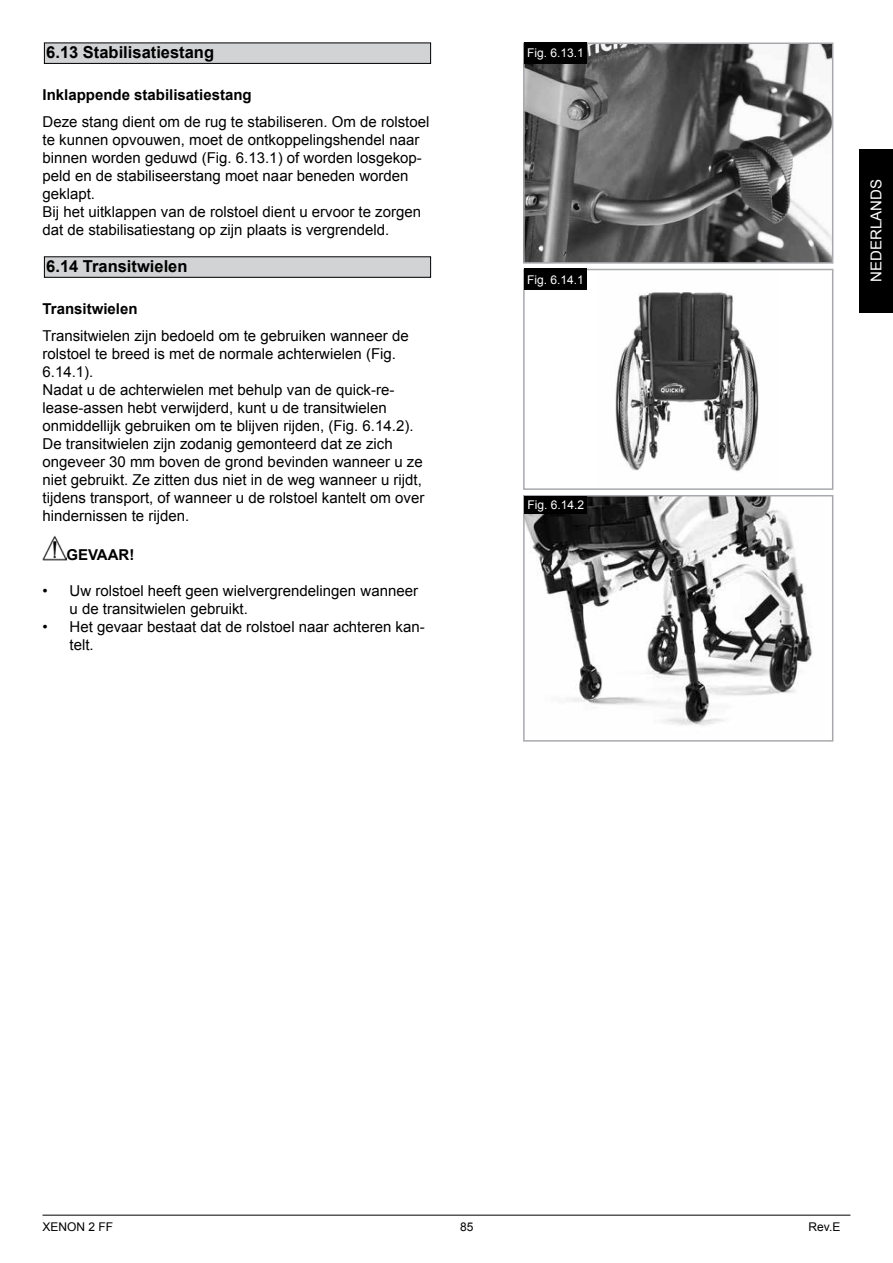
<style>
.page{position:relative;width:893px;height:1263px;background:#fff}
.page>*{position:absolute;margin:0;border:0;box-sizing:border-box;transform-origin:0 0}
.NL_Heading{font:700 16.5px "Arial";color:#000}
.body{font:15px/18px "Arial";color:#000}
.EN_Sub_Heading{font:700 15px "Arial";color:#000}
.t1{font:15px "Arial";color:#fff}
.body-2{font:700 15px "Arial";color:#000}
.Bildnummer{font:12px "Arial";color:#fff}
.t2{font:12px "Arial";color:#000}
</style>
<div class="page">
<div style="left:859px;top:149px;width:34px;height:164px;background:#000"></div>
<hr style="left:43px;top:1215px;width:807px;height:1px;background:#000">
<div style="left:44px;top:43px;width:387px;height:20px;background:#d1d3d4"></div>
<div style="left:44px;top:43px;width:387px;height:21px;border:1px solid #000"></div>
<div style="left:44px;top:257px;width:387px;height:20px;background:#d1d3d4"></div>
<div style="left:44px;top:256px;width:387px;height:22px;border:1px solid #000"></div>
<img style="left:43px;top:535px;width:23px;height:25px">
<img style="left:526px;top:46px;width:304px;height:215px">
<div style="left:523px;top:43px;width:310px;height:221px;border:2px solid #a7a9ac"></div>
<div style="left:524px;top:43px;width:63px;height:21px;background:#000"></div>
<img style="left:615px;top:292px;width:144px;height:180px">
<div style="left:523px;top:269px;width:310px;height:221px;border:2px solid #a7a9ac"></div>
<div style="left:524px;top:269px;width:63px;height:21px;background:#000"></div>
<img style="left:526px;top:498px;width:286px;height:227px">
<div style="left:523px;top:495px;width:310px;height:247px;border:2px solid #a7a9ac"></div>
<div style="left:524px;top:496px;width:63px;height:17px;background:#000"></div>
<p class="NL_Heading" style="left:46px;top:41px;width:169px">6.13 Stabilisatiestang</p>
<p class="EN_Sub_Heading" style="left:43px;top:85px;width:211px">Inklappende stabilisatiestang</p>
<p class="body" style="left:43px;top:113px;width:388px">Deze stang dient om de rug te stabiliseren. Om de rolstoel te kunnen opvouwen, moet de ontkoppelingshendel naar binnen worden geduwd (Fig. 6.13.1) of worden losgekop&shy;peld en de stabiliseerstang moet naar beneden worden geklapt.</p>
<p class="body" style="left:43px;top:203px;width:380px">Bij het uitklappen van de rolstoel dient u ervoor te zorgen dat de stabilisatiestang op zijn plaats is vergrendeld.</p>
<p class="NL_Heading" style="left:46px;top:255px;width:143px">6.14 Transitwielen</p>
<p class="EN_Sub_Heading" style="left:43px;top:298px;width:97px">Transitwielen</p>
<p class="body" style="left:43px;top:327px;width:368px">Transitwielen zijn bedoeld om te gebruiken wanneer de rolstoel te breed is met de normale achterwielen (Fig.<br>6.14.1).</p>
<p class="body" style="left:43px;top:381px;width:372px">Nadat u de achterwielen met behulp van de quick-re&shy;lease-assen hebt verwijderd, kunt u de transitwielen onmiddellijk gebruiken om te blijven rijden, (Fig. 6.14.2).</p>
<p class="body" style="left:43px;top:435px;width:383px">De transitwielen zijn zodanig gemonteerd dat ze zich ongeveer 30 mm boven de grond bevinden wanneer u ze niet gebruikt. Ze zitten dus niet in de weg wanneer u rijdt, tijdens transport, of wanneer u de rolstoel kantelt om over hindernissen te rijden.</p>
<p class="body-2" style="left:66px;top:545px;width:70px">GEVAAR!</p>
<p class="body" style="left:70px;top:582px;width:350px;text-indent:-27px">• Uw rolstoel heeft geen wielvergrendelingen wanneer u de transitwielen gebruikt.</p>
<p class="body" style="left:70px;top:618px;width:357px;text-indent:-27px">• Het gevaar bestaat dat de rolstoel naar achteren kan&shy;telt.</p>
<p class="Bildnummer" style="left:527px;top:45px;width:58px">Fig. 6.13.1</p>
<p class="Bildnummer" style="left:527px;top:272px;width:58px">Fig. 6.14.1</p>
<p class="Bildnummer" style="left:527px;top:497px;width:58px">Fig. 6.14.2</p>
<p class="t1" style="left:866px;top:282px;width:104px;rotate:-90deg">NEDERLANDS</p>
<p class="t2" style="left:43px;top:1219px;width:72px">XENON 2 FF</p>
<p class="t2" style="left:460px;top:1219px;width:15px">85</p>
<p class="t2" style="left:809px;top:1219px;width:33px">Rev.E</p>
</div>
